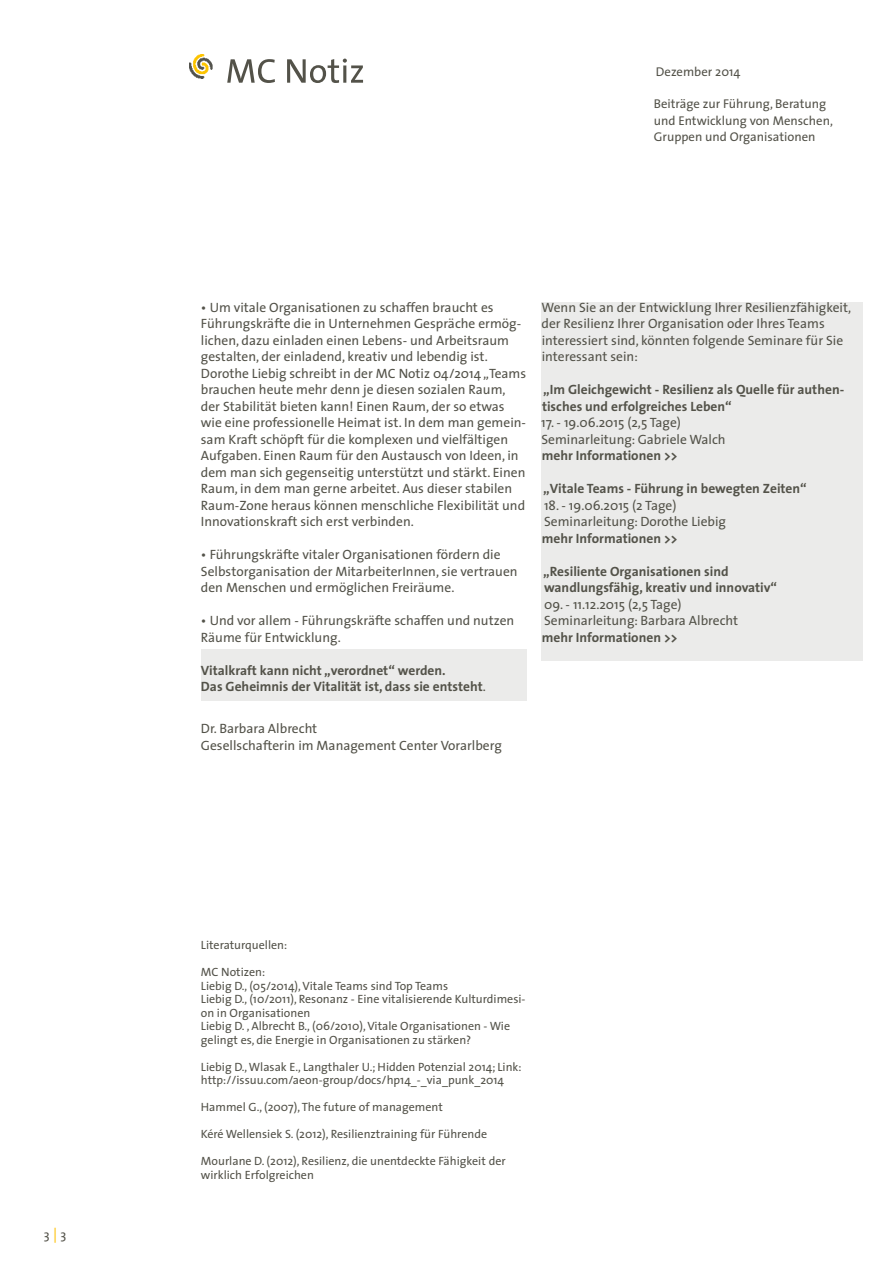
<style>
.page{position:relative;width:893px;height:1263px;background:#fff}
.page>*{position:absolute;margin:0;border:0;box-sizing:border-box;transform-origin:0 0}
.t1{font:13.5px/16.5px "The Sans";color:#535249}
.t2{font:700 13.5px/16.5px "The Sans";color:#535249}
.t3{font:12.75px "The Sans";color:#535249}
.t4{font:12px/13.5px "The Sans";color:#535249}
.s1{font-size:15px;color:#fec210}
.s2{font-weight:400}
</style>
<div class="page">
<div style="left:201px;top:649px;width:325px;height:52px;background:#ebebea"></div>
<svg style="left:227px;top:59px;width:136px;height:24px"></svg>
<img style="left:189px;top:54px;width:24px;height:24px">
<div style="left:541px;top:302px;width:321px;height:358px;background:#ebebea"></div>
<p class="t3" style="left:44px;top:1223px;width:24px">3<span class="s1">|</span>3</p>
<p class="t3" style="left:656px;top:61px;width:86px">Dezember 2014</p>
<p class="t3" style="left:654px;top:93px;width:174px">Beiträge zur Führung, Beratung</p>
<p class="t3" style="left:654px;top:110px;width:181px">und Entwicklung von Menschen,</p>
<p class="t3" style="left:654px;top:126px;width:163px">Gruppen und Organisationen</p>
<p class="t1" style="left:201px;top:299px;width:322px">• Um vitale Organisationen zu schaffen braucht es Führungskräfte die in Unternehmen Gespräche ermög&shy;lichen, dazu einladen einen Lebens- und Arbeitsraum gestalten, der einladend, kreativ und lebendig ist.</p>
<p class="t1" style="left:201px;top:365px;width:327px">Dorothe Liebig schreibt in der MC Notiz 04/2014 „Teams brauchen heute mehr denn je diesen sozialen Raum, der Stabilität bieten kann! Einen Raum, der so etwas wie eine professionelle Heimat ist. In dem man gemein&shy;sam Kraft schöpft für die komplexen und vielfältigen Aufgaben. Einen Raum für den Austausch von Ideen, in dem man sich gegenseitig unterstützt und stärkt. Einen Raum, in dem man gerne arbeitet. Aus dieser stabilen Raum-Zone heraus können menschliche Flexibilität und Innovationskraft sich erst verbinden.</p>
<p class="t1" style="left:201px;top:546px;width:318px">• Führungskräfte vitaler Organisationen fördern die<br>Selbstorganisation der MitarbeiterInnen, sie vertrauen den Menschen und ermöglichen Freiräume.</p>
<p class="t1" style="left:201px;top:612px;width:315px">• Und vor allem - Führungskräfte schaffen und nutzen<br>Räume für Entwicklung.</p>
<p class="t2" style="left:201px;top:662px;width:246px">Vitalkraft kann nicht „verordnet“ werden.</p>
<p class="t2" style="left:201px;top:678px;width:286px">Das Geheimnis der Vitalität ist, dass sie entsteht<span class="s2">.</span></p>
<p class="t1" style="left:201px;top:720px;width:118px">Dr. Barbara Albrecht</p>
<p class="t1" style="left:201px;top:736px;width:302px">Gesellschafterin im Management Center Vorarlberg</p>
<p class="t1" style="left:541px;top:299px;width:311px">Wenn Sie an der Entwicklung Ihrer Resilienzfähigkeit, der Resilienz Ihrer Organisation oder Ihres Teams interessiert sind, könnten folgende Seminare für Sie interessant sein:</p>
<p class="t2" style="left:542px;top:381px;width:304px">„Im Gleichgewicht - Resilienz als Quelle für authen&shy;tisches und erfolgreiches Leben“</p>
<p class="t1" style="left:541px;top:414px;width:141px">17. - 19.06.2015 (2,5 Tage)</p>
<p class="t1" style="left:541px;top:431px;width:186px">Seminarleitung: Gabriele Walch</p>
<p class="t2" style="left:542px;top:447px;width:137px">mehr Informationen &gt;&gt;</p>
<p class="t2" style="left:543px;top:480px;width:265px">„Vitale Teams - Führung in bewegten Zeiten“</p>
<p class="t1" style="left:544px;top:497px;width:134px">18. - 19.06.2015 (2 Tage)</p>
<p class="t1" style="left:544px;top:513px;width:184px">Seminarleitung: Dorothe Liebig</p>
<p class="t2" style="left:542px;top:530px;width:137px">mehr Informationen &gt;&gt;</p>
<p class="t2" style="left:543px;top:563px;width:235px">„Resiliente Organisationen sind wandlungsfähig, kreativ und innovativ“</p>
<p class="t1" style="left:544px;top:596px;width:139px">09. - 11.12.2015 (2,5 Tage)</p>
<p class="t1" style="left:544px;top:612px;width:196px">Seminarleitung: Barbara Albrecht</p>
<p class="t2" style="left:542px;top:629px;width:137px">mehr Informationen &gt;&gt;</p>
<p class="t4" style="left:201px;top:938px;width:88px">Literaturquellen:</p>
<p class="t4" style="left:201px;top:965px;width:66px">MC Notizen:</p>
<p class="t4" style="left:201px;top:978px;width:249px">Liebig D., (05/2014), Vitale Teams sind Top Teams</p>
<p class="t4" style="left:201px;top:992px;width:326px">Liebig D., (10/2011), Resonanz - Eine vitalisierende Kulturdimesi&shy;on in Organisationen</p>
<p class="t4" style="left:201px;top:1019px;width:311px">Liebig D. , Albrecht B., (06/2010), Vitale Organisationen - Wie gelingt es, die Energie in Organisationen zu stärken?</p>
<p class="t4" style="left:201px;top:1059px;width:322px">Liebig D., Wlasak E., Langthaler U.; Hidden Potenzial 2014; Link: http://issuu.com/aeon-group/docs/hp14_-_via_punk_2014</p>
<p class="t4" style="left:201px;top:1100px;width:243px">Hammel G., (2007), The future of management</p>
<p class="t4" style="left:201px;top:1127px;width:288px">Kéré Wellensiek S. (2012), Resilienztraining für Führende</p>
<p class="t4" style="left:201px;top:1154px;width:306px">Mourlane D. (2012), Resilienz, die unentdeckte Fähigkeit der wirklich Erfolgreichen</p>
</div>
